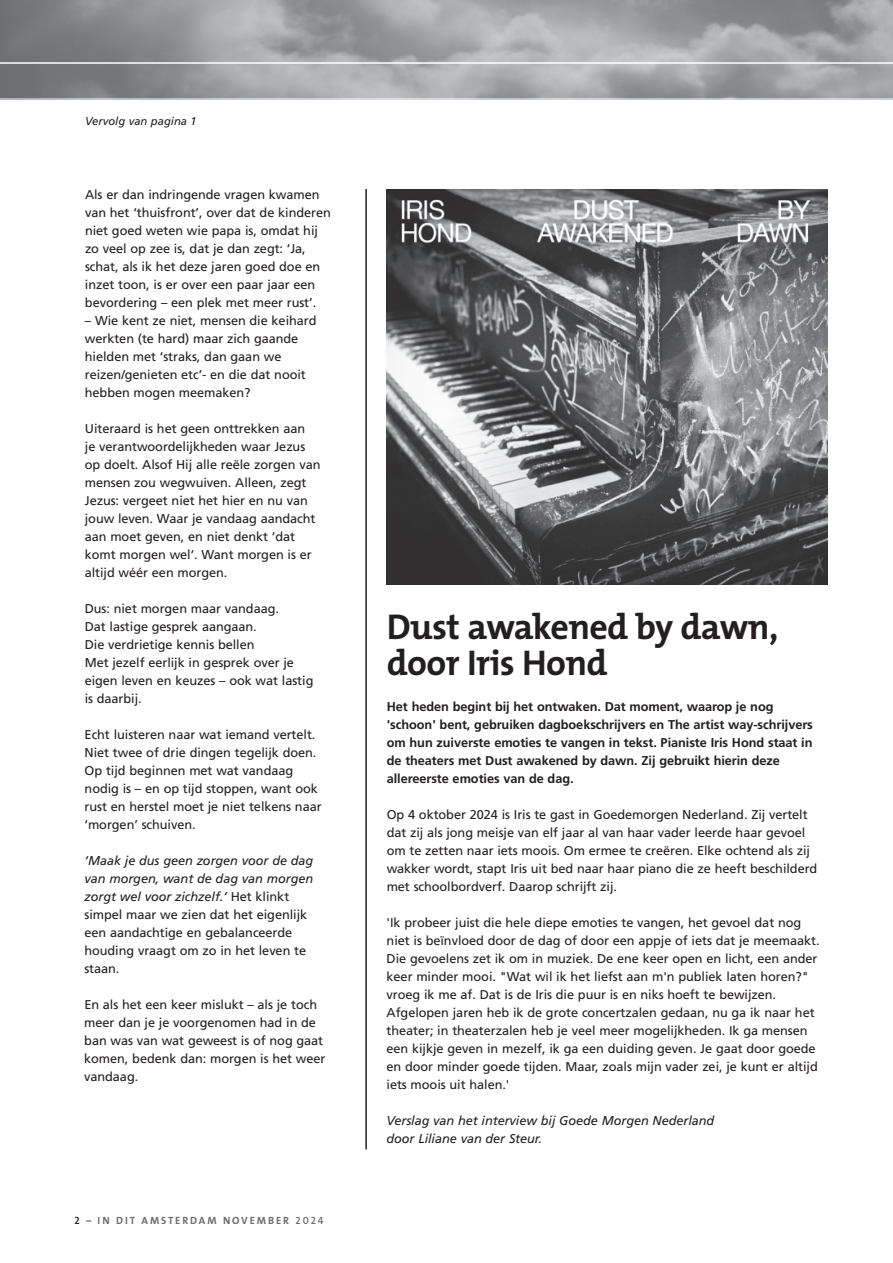
<style>
.page{position:relative;width:893px;height:1263px;background:#fff}
.page>*{position:absolute;margin:0;border:0;box-sizing:border-box;transform-origin:0 0}
.t1{font:700 36px/36px "The Mix";letter-spacing:-.02em;color:#231f20}
.t2{font:12.75px/18px "Frutiger";letter-spacing:-.005em;color:#231f20}
.t3{font:700 12.75px/18px "Frutiger";letter-spacing:-.005em;color:#231f20}
.t4{font:italic 12.75px/18px "Frutiger";letter-spacing:-.005em;color:#231f20}
.t5{font:italic 11.25px "Frutiger";color:#231f20}
.t6{font:700 10.5px "The Mix";letter-spacing:.18em;color:#6c6d70}
.s1{font-style:italic}
.s2{font-family:"The Mix Semi Bold Caps";font-weight:400;color:#231f20}
.s3{font-family:"The Mix Semi Bold Caps";font-weight:400}
</style>
<div class="page">
<img style="left:386px;top:189px;width:442px;height:395px">
<hr style="left:365px;top:189px;width:2px;height:960px;background:#231f20">
<p class="t5" style="left:85px;top:117px;width:113px">Vervolg van pagina 1</p>
<p class="t2" style="left:85px;top:186px;width:247px">Als er dan indringende vragen kwamen van het ‘thuisfront’, over dat de kinderen niet goed weten wie papa is, omdat hij zo veel op zee is, dat je dan zegt: ‘Ja, schat, als ik het deze jaren goed doe en inzet toon, is er over een paar jaar een bevordering – een plek met meer rust’.</p>
<p class="t2" style="left:85px;top:312px;width:233px">– Wie kent ze niet, mensen die keihard werkten (te hard) maar zich gaande hielden met ‘straks, dan gaan we reizen/genieten etc’- en die dat nooit hebben mogen meemaken?</p>
<p class="t2" style="left:85px;top:420px;width:237px">Uiteraard is het geen onttrekken aan<br>je verantwoordelijkheden waar Jezus op doelt. Alsof Hij alle reële zorgen van mensen zou wegwuiven. Alleen, zegt Jezus: vergeet niet het hier en nu van jouw leven. Waar je vandaag aandacht aan moet geven, en niet denkt ‘dat komt morgen wel’. Want morgen is er altijd wéér een morgen.</p>
<p class="t2" style="left:85px;top:600px;width:230px">Dus: niet morgen maar vandaag.<br>Dat lastige gesprek aangaan.<br>Die verdrietige kennis bellen<br>Met jezelf eerlijk in gesprek over je eigen leven en keuzes – ook wat lastig is daarbij.</p>
<p class="t2" style="left:85px;top:726px;width:239px">Echt luisteren naar wat iemand vertelt.<br>Niet twee of drie dingen tegelijk doen.<br>Op tijd beginnen met wat vandaag nodig is – en op tijd stoppen, want ook rust en herstel moet je niet telkens naar ‘morgen’ schuiven.</p>
<p class="t2" style="left:84px;top:852px;width:231px"><span class="s1">‘Maak je dus geen zorgen voor de dag van morgen, want de dag van morgen zorgt wel voor zichzelf.’</span> Het klinkt simpel maar we zien dat het eigenlijk een aandachtige en gebalanceerde houding vraagt om zo in het leven te staan.</p>
<p class="t2" style="left:84px;top:996px;width:243px">En als het een keer mislukt – als je toch meer dan je je voorgenomen had in de ban was van wat geweest is of nog gaat komen, bedenk dan: morgen is het weer vandaag.</p>
<p class="t6" style="left:75px;top:1217px;width:250px"><span class="s2">2</span> – IN DIT AMSTERDAM NOVEMBER <span class="s3">2024</span></p>
<h1 class="t1" style="left:387px;top:613px;width:393px">Dust awakened by dawn, door Iris Hond</h1>
<p class="t3" style="left:387px;top:698px;width:428px">Het heden begint bij het ontwaken. Dat moment, waarop je nog 'schoon' bent, gebruiken dagboekschrijvers en The artist way-schrijvers om hun zuiverste emoties te vangen in tekst. Pianiste Iris Hond staat in de theaters met Dust awakened by dawn. Zij gebruikt hierin deze allereerste emoties van de dag.</p>
<p class="t2" style="left:387px;top:806px;width:432px">Op 4 oktober 2024 is Iris te gast in Goedemorgen Nederland. Zij vertelt dat zij als jong meisje van elf jaar al van haar vader leerde haar gevoel om te zetten naar iets moois. Om ermee te creëren. Elke ochtend als zij wakker wordt, stapt Iris uit bed naar haar piano die ze heeft beschilderd met schoolbordverf. Daarop schrijft zij.</p>
<p class="t2" style="left:387px;top:914px;width:434px">'Ik probeer juist die hele diepe emoties te vangen, het gevoel dat nog niet is beïnvloed door de dag of door een appje of iets dat je meemaakt.<br>Die gevoelens zet ik om in muziek. De ene keer open en licht, een ander keer minder mooi. "Wat wil ik het liefst aan m'n publiek laten horen?" vroeg ik me af. Dat is de Iris die puur is en niks hoeft te bewijzen.<br>Afgelopen jaren heb ik de grote concertzalen gedaan, nu ga ik naar het theater; in theaterzalen heb je veel meer mogelijkheden. Ik ga mensen een kijkje geven in mezelf, ik ga een duiding geven. Je gaat door goede en door minder goede tijden. Maar, zoals mijn vader zei, je kunt er altijd iets moois uit halen.'</p>
<p class="t4" style="left:386px;top:1112px;width:329px">Verslag van het interview bij Goede Morgen Nederland door Liliane van der Steur.</p>
</div>
